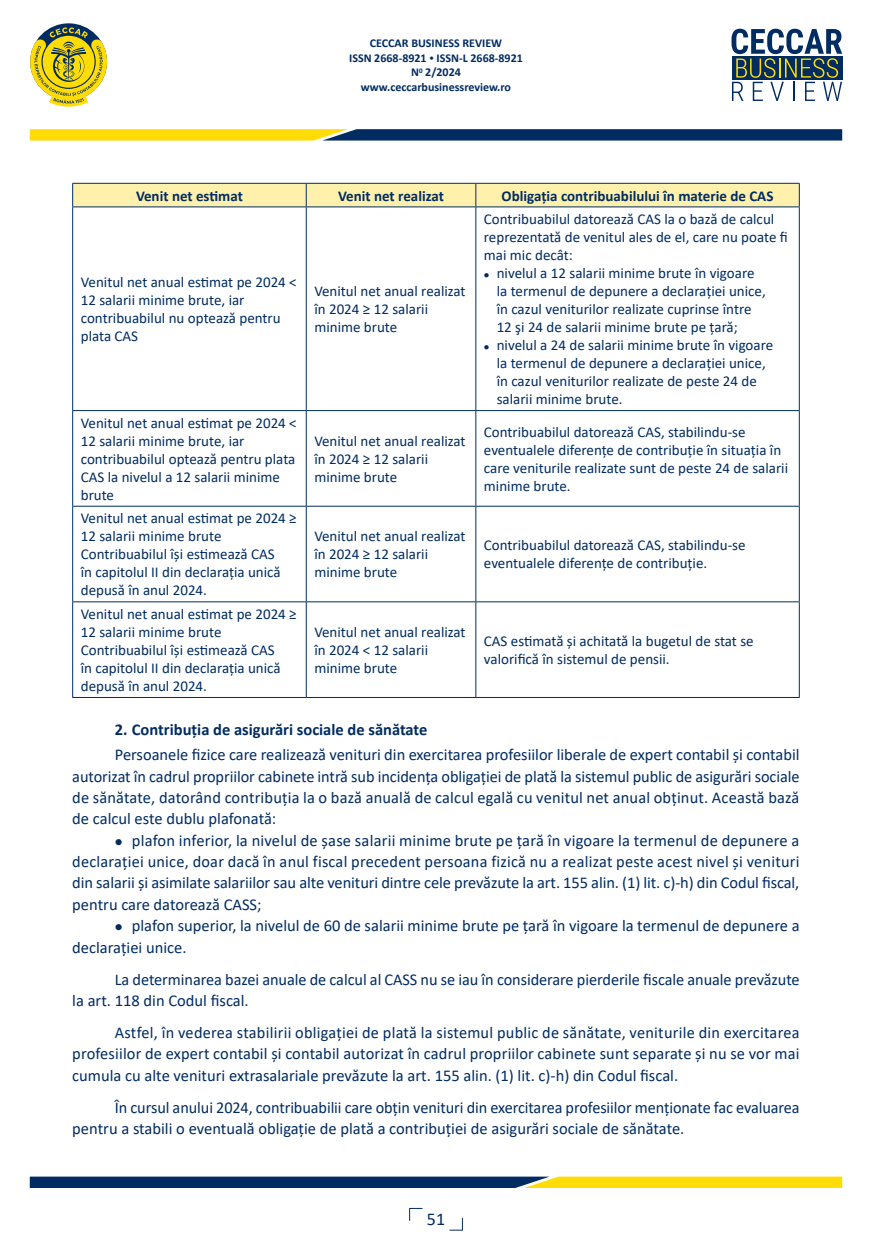
<style>
.page{position:relative;width:872px;height:1255px;background:#fff}
.page>*{position:absolute;margin:0;border:0;box-sizing:border-box;transform-origin:0 0}
.t1{font:18px "Calibri";color:#002c62}
.t2{font:16.5px/21.3px "Calibri";letter-spacing:-.005em;color:#002c62;text-align:justify}
.t3{font:700 16.5px "Calibri";color:#002c62}
.t4{font:15px/18px "Calibri";color:#002c62}
.t5{font:700 15px "Calibri";color:#002c62}
.t6{font:700 12px/14.4px "Calibri";color:#002c62;text-align:center}
.s1{font-size:9px}
</style>
<div class="page">
<svg style="left:449px;top:1217px;width:14px;height:13px"></svg>
<svg style="left:731px;top:29px;width:111px;height:72px"></svg>
<svg style="left:30px;top:129px;width:812px;height:11px;background:#647144"></svg>
<svg style="left:30px;top:27px;width:77px;height:80px"></svg>
<svg style="left:30px;top:1176px;width:812px;height:11px;background:#69774c"></svg>
<svg style="left:409px;top:1207px;width:13px;height:13px"></svg>
<div style="left:72px;top:183px;width:728px;height:24px;background:#fff0ab"></div>
<hr style="left:72px;top:206px;width:234px;height:1px;background:#002c62">
<hr style="left:72px;top:207px;width:1px;height:203px;background:#002c62">
<hr style="left:306px;top:206px;width:170px;height:1px;background:#002c62">
<hr style="left:306px;top:207px;width:1px;height:203px;background:#002c62">
<hr style="left:476px;top:206px;width:323px;height:1px;background:#002c62">
<hr style="left:475px;top:207px;width:1px;height:203px;background:#002c62">
<hr style="left:799px;top:207px;width:1px;height:203px;background:#002c62">
<hr style="left:72px;top:410px;width:234px;height:1px;background:#002c62">
<hr style="left:72px;top:411px;width:1px;height:95px;background:#002c62">
<hr style="left:306px;top:410px;width:170px;height:1px;background:#002c62">
<hr style="left:306px;top:411px;width:1px;height:95px;background:#002c62">
<hr style="left:476px;top:410px;width:323px;height:1px;background:#002c62">
<hr style="left:475px;top:411px;width:1px;height:95px;background:#002c62">
<hr style="left:799px;top:411px;width:1px;height:95px;background:#002c62">
<hr style="left:72px;top:506px;width:234px;height:1px;background:#002c62">
<hr style="left:72px;top:506px;width:1px;height:95px;background:#002c62">
<hr style="left:306px;top:506px;width:170px;height:1px;background:#002c62">
<hr style="left:306px;top:506px;width:1px;height:95px;background:#002c62">
<hr style="left:476px;top:506px;width:323px;height:1px;background:#002c62">
<hr style="left:475px;top:506px;width:1px;height:95px;background:#002c62">
<hr style="left:799px;top:506px;width:1px;height:95px;background:#002c62">
<hr style="left:72px;top:601px;width:234px;height:1px;background:#002c62">
<hr style="left:72px;top:602px;width:1px;height:95px;background:#002c62">
<hr style="left:306px;top:601px;width:170px;height:1px;background:#002c62">
<hr style="left:306px;top:602px;width:1px;height:95px;background:#002c62">
<hr style="left:476px;top:601px;width:323px;height:1px;background:#002c62">
<hr style="left:475px;top:602px;width:1px;height:95px;background:#002c62">
<hr style="left:799px;top:602px;width:1px;height:95px;background:#002c62">
<hr style="left:72px;top:697px;width:234px;height:1px;background:#002c62">
<hr style="left:306px;top:697px;width:170px;height:1px;background:#002c62">
<hr style="left:476px;top:697px;width:323px;height:1px;background:#002c62">
<p class="t6" style="left:349px;top:36px;width:175px">CECCAR BUSINESS REVIEW<br>ISSN 2668-8921 <span class="s1">•</span> ISSN-L 2668-8921<br>N<sup>0</sup> 2/2024 www.ceccarbusinessreview.ro</p>
<p class="t5" style="left:136px;top:185px;width:108px">Venit net estimat</p>
<p class="t5" style="left:338px;top:185px;width:107px">Venit net realizat</p>
<p class="t5" style="left:501px;top:185px;width:273px">Obligația contribuabilului în materie de CAS</p>
<p class="t4" style="left:81px;top:273px;width:217px">Venitul net anual estimat pe 2024 &lt;<br>12 salarii minime brute, iar contribuabilul nu optează pentru plata CAS</p>
<p class="t4" style="left:314px;top:282px;width:153px">Venitul net anual realizat în 2024 ≥ 12 salarii minime brute</p>
<p class="t4" style="left:484px;top:210px;width:305px">Contribuabilul datorează CAS la o bază de calcul reprezentată de venitul ales de el, care nu poate fi mai mic decât:</p>
<p class="t4" style="left:497px;top:264px;width:271px;text-indent:-13px">● nivelul a 12 salarii minime brute în vigoare la termenul de depunere a declarației unice, în cazul veniturilor realizate cuprinse între 12 şi 24 de salarii minime brute pe țară;</p>
<p class="t4" style="left:497px;top:336px;width:278px;text-indent:-13px">● nivelul a 24 de salarii minime brute în vigoare la termenul de depunere a declarației unice, în cazul veniturilor realizate de peste 24 de salarii minime brute.</p>
<p class="t4" style="left:81px;top:413px;width:217px">Venitul net anual estimat pe 2024 &lt;<br>12 salarii minime brute, iar contribuabilul optează pentru plata<br>CAS la nivelul a 12 salarii minime brute</p>
<p class="t4" style="left:81px;top:509px;width:217px">Venitul net anual estimat pe 2024 ≥<br>12 salarii minime brute<br>Contribuabilul își estimează CAS<br>în capitolul II din declarația unică depusă în anul 2024.</p>
<p class="t4" style="left:81px;top:604px;width:217px">Venitul net anual estimat pe 2024 ≥<br>12 salarii minime brute<br>Contribuabilul își estimează CAS<br>în capitolul II din declarația unică depusă în anul 2024.</p>
<p class="t4" style="left:314px;top:431px;width:153px">Venitul net anual realizat în 2024 ≥ 12 salarii minime brute</p>
<p class="t4" style="left:484px;top:422px;width:306px">Contribuabilul datorează CAS, stabilindu-se eventualele diferențe de contribuție în situația în care veniturile realizate sunt de peste 24 de salarii minime brute.</p>
<p class="t4" style="left:314px;top:527px;width:153px">Venitul net anual realizat în 2024 ≥ 12 salarii minime brute</p>
<p class="t4" style="left:484px;top:536px;width:263px">Contribuabilul datorează CAS, stabilindu-se eventualele diferențe de contribuție.</p>
<p class="t4" style="left:314px;top:622px;width:153px">Venitul net anual realizat în 2024 &lt; 12 salarii minime brute</p>
<p class="t4" style="left:484px;top:631px;width:271px">CAS estimată și achitată la bugetul de stat se valorifică în sistemul de pensii.</p>
<p class="t3" style="left:115px;top:717px;width:314px">2. Contribuția de asigurări sociale de sănătate</p>
<p class="t2" style="left:72px;top:743px;width:729px;text-indent:43px">Persoanele fizice care realizează venituri din exercitarea profesiilor liberale de expert contabil și contabil autorizat în cadrul propriilor cabinete intră sub incidența obligației de plată la sistemul public de asigurări sociale de sănătate, datorând contribuția la o bază anuală de calcul egală cu venitul net anual obținut. Această bază de calcul este dublu plafonată:</p>
<p class="t2" style="left:72px;top:829px;width:728px;text-indent:43px">● plafon inferior, la nivelul de șase salarii minime brute pe țară în vigoare la termenul de depunere a declarației unice, doar dacă în anul fiscal precedent persoana fizică nu a realizat peste acest nivel și venituri din salarii şi asimilate salariilor sau alte venituri dintre cele prevăzute la art. 155 alin. (1) lit. c)-h) din Codul fiscal, pentru care datorează CASS;</p>
<p class="t2" style="left:72px;top:914px;width:729px;text-indent:43px">● plafon superior, la nivelul de 60 de salarii minime brute pe țară în vigoare la termenul de depunere a declarației unice.</p>
<p class="t2" style="left:72px;top:968px;width:729px;text-indent:43px">La determinarea bazei anuale de calcul al CASS nu se iau în considerare pierderile fiscale anuale prevăzute la art. 118 din Codul fiscal.</p>
<p class="t2" style="left:72px;top:1021px;width:729px;text-indent:43px">Astfel, în vederea stabilirii obligației de plată la sistemul public de sănătate, veniturile din exercitarea profesiilor de expert contabil și contabil autorizat în cadrul propriilor cabinete sunt separate și nu se vor mai cumula cu alte venituri extrasalariale prevăzute la art. 155 alin. (1) lit. c)-h) din Codul fiscal.</p>
<p class="t2" style="left:72px;top:1096px;width:729px;text-indent:43px">În cursul anului 2024, contribuabilii care obțin venituri din exercitarea profesiilor menționate fac evaluarea pentru a stabili o eventuală obligație de plată a contribuției de asigurări sociale de sănătate.</p>
<p class="t1" style="left:427px;top:1206px;width:20px">51</p>
</div>
